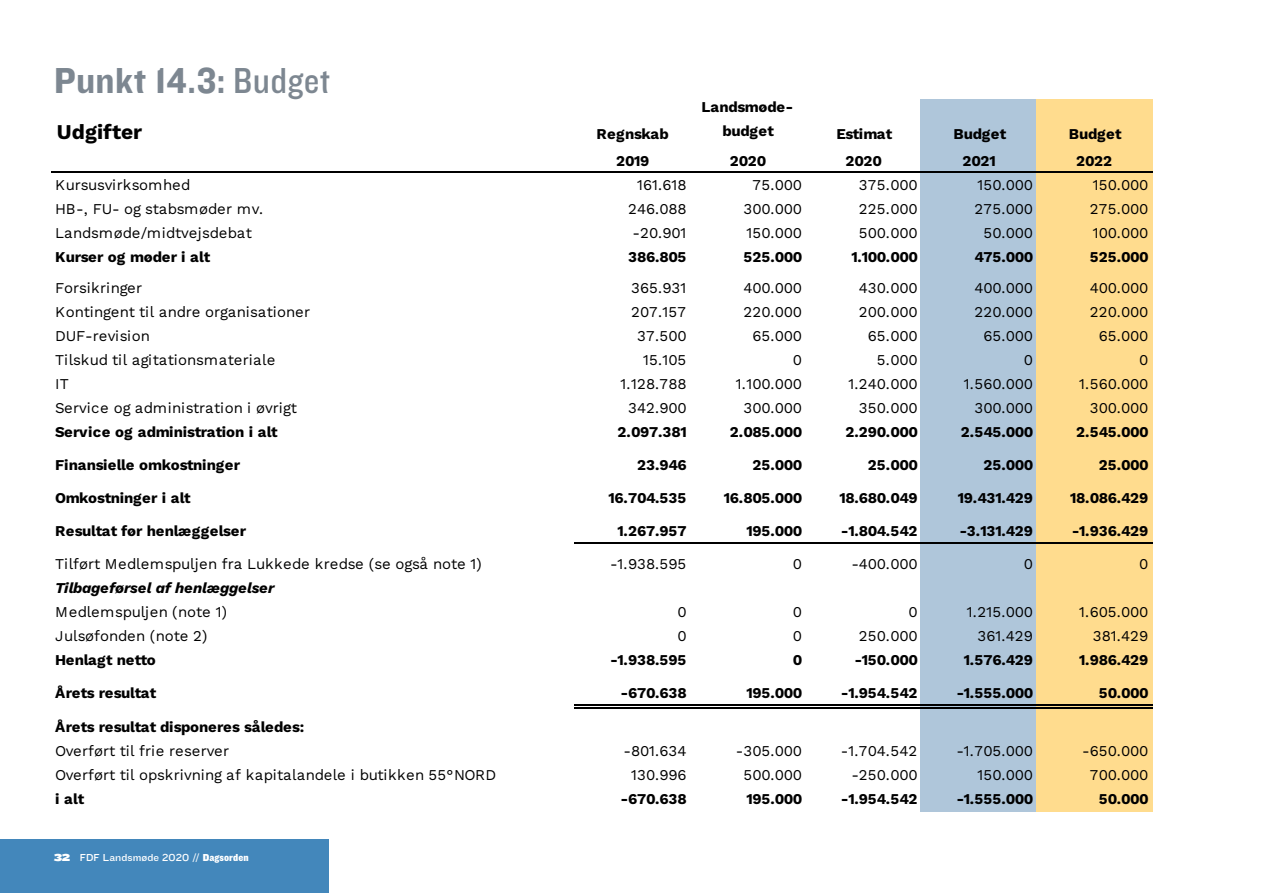
<style>
.page{position:relative;width:1263px;height:893px;background:#fff}
.page>*{position:absolute;margin:0;border:0;box-sizing:border-box;transform-origin:0 0}
.t1{font:37.5px "Knockout 51 Middleweight";letter-spacing:.01em;color:#7d8791}
.t2{font:700 21px "Work Sans";letter-spacing:.005em;color:#000}
.t3{font:15px "Work Sans";letter-spacing:-.01em;color:#000}
.t4{font:700 15px/24px "Work Sans";letter-spacing:-.02em;color:#000;text-align:center}
.t5{font:700 15px "Work Sans";color:#000}
.t6{font:italic 700 15px "Work Sans";letter-spacing:-.015em;color:#000}
.t7{font:700 15px "Work Sans";letter-spacing:.01em;color:#000}
.t8{font:10.5px "Knockout 32 Junior Cruisewt";letter-spacing:.005em;color:#fff}
.s1{font-family:"Knockout 30 Junior Welterwt"}
.s2{font-family:"Knockout 94 Ultmt Sumo"}
.s3{font-family:"Knockout 71 Full Middlewt"}
</style>
<div class="page">
<div style="left:0;top:839px;width:328px;height:54px;background:#4387bb"></div>
<div style="left:920px;top:100px;width:117px;height:712px;background:#afc6da"></div>
<div style="left:1036px;top:100px;width:117px;height:712px;background:#ffdc8e"></div>
<hr style="left:51px;top:172px;width:1102px;height:1px;background:#000">
<hr style="left:574px;top:542px;width:579px;height:1px;background:#000">
<hr style="left:574px;top:704px;width:579px;height:1px;background:#000">
<hr style="left:574px;top:707px;width:579px;height:1px;background:#000">
<h1 class="t1" style="left:54px;top:55px;width:278px">Punkt 14.3: <span class="s1">Budget</span></h1>
<h2 class="t2" style="left:57px;top:116px;width:87px">Udgifter</h2>
<p class="t7" style="left:596px;top:122px;width:74px">Regnskab</p>
<p class="t4" style="left:701px;top:94px;width:93px">Landsmøde&shy;budget</p>
<p class="t4" style="left:836px;top:121px;width:58px">Estimat</p>
<p class="t4" style="left:953px;top:121px;width:55px">Budget</p>
<p class="t4" style="left:1069px;top:121px;width:55px">Budget</p>
<p class="t4" style="left:616px;top:148px;width:35px">2019</p>
<p class="t4" style="left:730px;top:148px;width:38px">2020</p>
<p class="t4" style="left:845px;top:148px;width:38px">2020</p>
<p class="t4" style="left:962px;top:148px;width:35px">2021</p>
<p class="t4" style="left:1076px;top:148px;width:37px">2022</p>
<p class="t3" style="left:55px;top:173px;width:137px">Kursusvirksomhed</p>
<p class="t3" style="left:637px;top:173px;width:51px">161.618</p>
<p class="t3" style="left:752px;top:173px;width:51px">75.000</p>
<p class="t3" style="left:859px;top:173px;width:60px">375.000</p>
<p class="t3" style="left:977px;top:173px;width:57px">150.000</p>
<p class="t3" style="left:1093px;top:173px;width:57px">150.000</p>
<p class="t3" style="left:55px;top:197px;width:209px">HB-, FU- og stabsmøder mv.</p>
<p class="t3" style="left:628px;top:197px;width:60px">246.088</p>
<p class="t3" style="left:743px;top:197px;width:60px">300.000</p>
<p class="t3" style="left:859px;top:197px;width:60px">225.000</p>
<p class="t3" style="left:974px;top:197px;width:60px">275.000</p>
<p class="t3" style="left:1090px;top:197px;width:60px">275.000</p>
<p class="t3" style="left:55px;top:221px;width:198px">Landsmøde/midtvejsdebat</p>
<p class="t3" style="left:632px;top:221px;width:55px">-20.901</p>
<p class="t3" style="left:746px;top:221px;width:57px">150.000</p>
<p class="t3" style="left:859px;top:221px;width:60px">500.000</p>
<p class="t3" style="left:983px;top:221px;width:51px">50.000</p>
<p class="t3" style="left:1093px;top:221px;width:57px">100.000</p>
<p class="t4" style="left:55px;top:244px;width:156px">Kurser og møder i alt</p>
<p class="t4" style="left:628px;top:244px;width:60px">386.805</p>
<p class="t4" style="left:743px;top:244px;width:61px">525.000</p>
<p class="t4" style="left:851px;top:244px;width:68px">1.100.000</p>
<p class="t4" style="left:974px;top:244px;width:61px">475.000</p>
<p class="t4" style="left:1090px;top:244px;width:61px">525.000</p>
<p class="t3" style="left:55px;top:277px;width:89px">Forsikringer</p>
<p class="t3" style="left:631px;top:277px;width:57px">365.931</p>
<p class="t3" style="left:743px;top:277px;width:60px">400.000</p>
<p class="t3" style="left:859px;top:277px;width:60px">430.000</p>
<p class="t3" style="left:974px;top:277px;width:60px">400.000</p>
<p class="t3" style="left:1090px;top:277px;width:60px">400.000</p>
<p class="t3" style="left:55px;top:301px;width:256px">Kontingent til andre organisationer</p>
<p class="t3" style="left:631px;top:301px;width:56px">207.157</p>
<p class="t3" style="left:743px;top:301px;width:60px">220.000</p>
<p class="t3" style="left:859px;top:301px;width:60px">200.000</p>
<p class="t3" style="left:974px;top:301px;width:60px">220.000</p>
<p class="t3" style="left:1090px;top:301px;width:60px">220.000</p>
<p class="t3" style="left:55px;top:325px;width:96px">DUF-revision</p>
<p class="t3" style="left:637px;top:325px;width:51px">37.500</p>
<p class="t3" style="left:752px;top:325px;width:51px">65.000</p>
<p class="t3" style="left:868px;top:325px;width:51px">65.000</p>
<p class="t3" style="left:983px;top:325px;width:51px">65.000</p>
<p class="t3" style="left:1099px;top:325px;width:51px">65.000</p>
<p class="t3" style="left:55px;top:349px;width:222px">Tilskud til agitationsmateriale</p>
<p class="t3" style="left:643px;top:349px;width:45px">15.105</p>
<p class="t3" style="left:793px;top:349px;width:11px">0</p>
<p class="t3" style="left:877px;top:349px;width:42px">5.000</p>
<p class="t3" style="left:1024px;top:349px;width:11px">0</p>
<p class="t3" style="left:1139px;top:349px;width:11px">0</p>
<p class="t3" style="left:55px;top:373px;width:15px">IT</p>
<p class="t3" style="left:620px;top:373px;width:68px">1.128.788</p>
<p class="t3" style="left:736px;top:373px;width:68px">1.100.000</p>
<p class="t3" style="left:848px;top:373px;width:71px">1.240.000</p>
<p class="t3" style="left:964px;top:373px;width:71px">1.560.000</p>
<p class="t3" style="left:1079px;top:373px;width:71px">1.560.000</p>
<p class="t3" style="left:55px;top:397px;width:243px">Service og administration i øvrigt</p>
<p class="t3" style="left:628px;top:397px;width:60px">342.900</p>
<p class="t3" style="left:743px;top:397px;width:60px">300.000</p>
<p class="t3" style="left:859px;top:397px;width:60px">350.000</p>
<p class="t3" style="left:974px;top:397px;width:60px">300.000</p>
<p class="t3" style="left:1090px;top:397px;width:60px">300.000</p>
<p class="t5" style="left:55px;top:421px;width:224px">Service og administration i alt</p>
<p class="t4" style="left:617px;top:419px;width:71px">2.097.381</p>
<p class="t4" style="left:730px;top:419px;width:74px">2.085.000</p>
<p class="t4" style="left:845px;top:419px;width:74px">2.290.000</p>
<p class="t4" style="left:961px;top:419px;width:74px">2.545.000</p>
<p class="t4" style="left:1076px;top:419px;width:74px">2.545.000</p>
<p class="t4" style="left:55px;top:452px;width:186px">Finansielle omkostninger</p>
<p class="t4" style="left:637px;top:452px;width:51px">23.946</p>
<p class="t4" style="left:752px;top:452px;width:52px">25.000</p>
<p class="t4" style="left:868px;top:452px;width:52px">25.000</p>
<p class="t4" style="left:983px;top:452px;width:52px">25.000</p>
<p class="t4" style="left:1099px;top:452px;width:52px">25.000</p>
<p class="t4" style="left:55px;top:485px;width:137px">Omkostninger i alt</p>
<p class="t4" style="left:608px;top:485px;width:79px">16.704.535</p>
<p class="t4" style="left:724px;top:485px;width:80px">16.805.000</p>
<p class="t4" style="left:839px;top:485px;width:80px">18.680.049</p>
<p class="t4" style="left:958px;top:485px;width:77px">19.431.429</p>
<p class="t4" style="left:1070px;top:485px;width:80px">18.086.429</p>
<p class="t4" style="left:55px;top:518px;width:192px">Resultat før henlæggelser</p>
<p class="t4" style="left:617px;top:518px;width:71px">1.267.957</p>
<p class="t4" style="left:746px;top:518px;width:58px">195.000</p>
<p class="t4" style="left:841px;top:518px;width:78px">-1.804.542</p>
<p class="t4" style="left:959px;top:518px;width:75px">-3.131.429</p>
<p class="t4" style="left:1072px;top:518px;width:78px">-1.936.429</p>
<p class="t3" style="left:55px;top:552px;width:428px">Tilført Medlemspuljen fra Lukkede kredse (se også note 1)</p>
<p class="t3" style="left:610px;top:552px;width:78px">-1.938.595</p>
<p class="t3" style="left:793px;top:552px;width:11px">0</p>
<p class="t3" style="left:851px;top:552px;width:68px">-400.000</p>
<p class="t3" style="left:1024px;top:552px;width:11px">0</p>
<p class="t3" style="left:1139px;top:552px;width:11px">0</p>
<p class="t6" style="left:55px;top:576px;width:221px">Tilbageførsel af henlæggelser</p>
<p class="t3" style="left:55px;top:600px;width:173px">Medlemspuljen (note 1)</p>
<p class="t3" style="left:677px;top:600px;width:11px">0</p>
<p class="t3" style="left:793px;top:600px;width:11px">0</p>
<p class="t3" style="left:908px;top:600px;width:11px">0</p>
<p class="t3" style="left:967px;top:600px;width:68px">1.215.000</p>
<p class="t3" style="left:1079px;top:600px;width:71px">1.605.000</p>
<p class="t3" style="left:55px;top:624px;width:154px">Julsøfonden (note 2)</p>
<p class="t3" style="left:677px;top:624px;width:11px">0</p>
<p class="t3" style="left:793px;top:624px;width:11px">0</p>
<p class="t3" style="left:859px;top:624px;width:60px">250.000</p>
<p class="t3" style="left:977px;top:624px;width:57px">361.429</p>
<p class="t3" style="left:1093px;top:624px;width:57px">381.429</p>
<p class="t4" style="left:55px;top:647px;width:102px">Henlagt netto</p>
<p class="t4" style="left:610px;top:647px;width:78px">-1.938.595</p>
<p class="t4" style="left:793px;top:647px;width:11px">0</p>
<p class="t4" style="left:854px;top:647px;width:65px">-150.000</p>
<p class="t4" style="left:964px;top:647px;width:71px">1.576.429</p>
<p class="t4" style="left:1079px;top:647px;width:71px">1.986.429</p>
<p class="t4" style="left:55px;top:680px;width:102px">Årets resultat</p>
<p class="t4" style="left:620px;top:680px;width:68px">-670.638</p>
<p class="t4" style="left:746px;top:680px;width:58px">195.000</p>
<p class="t4" style="left:841px;top:680px;width:78px">-1.954.542</p>
<p class="t4" style="left:956px;top:680px;width:79px">-1.555.000</p>
<p class="t4" style="left:1099px;top:680px;width:52px">50.000</p>
<p class="t4" style="left:55px;top:715px;width:250px">Årets resultat disponeres således:</p>
<p class="t3" style="left:55px;top:740px;width:176px">Overført til frie reserver</p>
<p class="t3" style="left:623px;top:740px;width:65px">-801.634</p>
<p class="t3" style="left:736px;top:740px;width:68px">-305.000</p>
<p class="t3" style="left:841px;top:740px;width:78px">-1.704.542</p>
<p class="t3" style="left:956px;top:740px;width:78px">-1.705.000</p>
<p class="t3" style="left:1082px;top:740px;width:68px">-650.000</p>
<p class="t3" style="left:55px;top:764px;width:443px">Overført til opskrivning af kapitalandele i butikken 55°NORD</p>
<p class="t3" style="left:631px;top:764px;width:57px">130.996</p>
<p class="t3" style="left:743px;top:764px;width:60px">500.000</p>
<p class="t3" style="left:851px;top:764px;width:68px">-250.000</p>
<p class="t3" style="left:977px;top:764px;width:57px">150.000</p>
<p class="t3" style="left:1090px;top:764px;width:60px">700.000</p>
<p class="t4" style="left:55px;top:787px;width:31px">i alt</p>
<p class="t4" style="left:620px;top:787px;width:68px">-670.638</p>
<p class="t4" style="left:746px;top:787px;width:58px">195.000</p>
<p class="t4" style="left:841px;top:787px;width:78px">-1.954.542</p>
<p class="t4" style="left:956px;top:787px;width:79px">-1.555.000</p>
<p class="t4" style="left:1099px;top:787px;width:52px">50.000</p>
<p class="t8" style="left:54px;top:850px;width:196px"><span class="s2">32</span> FDF Landsmøde 2020 // <span class="s3">Dagsorden</span></p>
</div>
